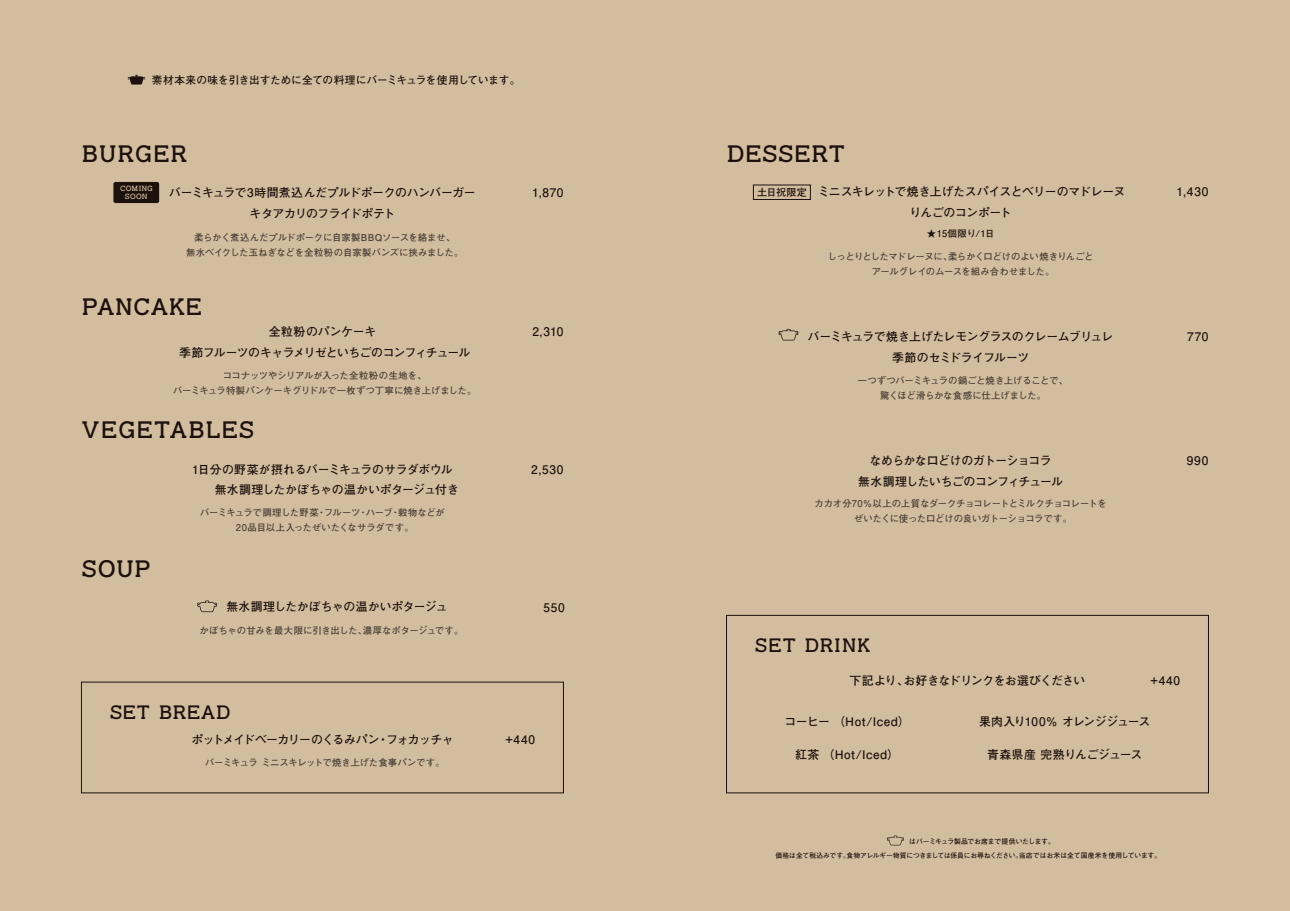
<style>
.page{position:relative;width:1290px;height:911px;background:#d3bd9f}
.page>*{position:absolute;margin:0;border:0;box-sizing:border-box;transform-origin:0 0}
.t1{font:23.75px "VERMICULARVILLAGE";color:#221815}
.t2{font:19.38px "VERMICULARVILLAGE";letter-spacing:.01em;color:#221815}
.t3{font:700 11.88px/20.8px "Futo Go B101 Pro";letter-spacing:-.035em;color:#221815;text-align:center}
.t4{font:700 11.88px "Futo Go B101 Pro";letter-spacing:-.06em;color:#221815}
.t5{font:700 11.88px "Futo Go B101 Pro";letter-spacing:-.065em;color:#221815}
.t6{font:700 11.88px "Futo Go B101 Pro";letter-spacing:.035em;color:#221815}
.t7{font:700 11.88px "Futo Go B101 Pro";letter-spacing:.04em;color:#221815}
.t8{font:700 10.62px "Futo Go B101 Pro";letter-spacing:-.01em;color:#221815}
.t9{font:700 10px "Futo Go B101 Pro";letter-spacing:-.01em;color:#221815}
.t10{font:700 9.38px/15px "Futo Go B101 Pro";letter-spacing:-.02em;color:#595757;text-align:center}
.t11{font:700 9.38px "Futo Go B101 Pro";letter-spacing:.01em;color:#221815}
.t12{font:7.5px/8px "VERMICULARVILLAGE";letter-spacing:.02em;color:#fff;text-align:center}
.t13{font:700 6.88px "Futo Go B101 Pro";letter-spacing:-.04em;color:#221815}
.t14{font:700 6.75px "Futo Go B101 Pro";letter-spacing:-.025em;color:#221815}
.s1{font-size:6.88px}
</style>
<div class="page">
<p class="t8" style="left:130px;top:72px;width:392px">　　素材本来の味を引き出すために全ての料理にバーミキュラを使用しています。</p>
<h1 class="t1" style="left:81px;top:143px;width:108px">BURGER</h1>
<p class="t3" style="left:169px;top:181px;width:308px">バーミキュラで3時間煮込んだプルドポークのハンバーガーキタアカリのフライドポテト</p>
<p class="t3" style="left:532px;top:181px;width:33px">1,870</p>
<p class="t10" style="left:186px;top:228px;width:279px">柔らかく煮込んだプルドポークに自家製BBQソースを絡ませ、<br>無水ベイクした玉ねぎなどを全粒粉の自家製バンズに挟みました。</p>
<h1 class="t1" style="left:726px;top:143px;width:120px">DESSERT</h1>
<p class="t12" style="left:120px;top:185px;width:34px">COMING<br>SOON</p>
<p class="t9" style="left:757px;top:184px;width:51px">土日祝限定</p>
<p class="t3" style="left:818px;top:180px;width:309px">ミニスキレットで焼き上げたスパイスとベリーのマドレーヌ</p>
<p class="t3" style="left:1176px;top:180px;width:33px">1,430</p>
<p class="t3" style="left:909px;top:201px;width:104px">りんごのコンポート</p>
<p class="t11" style="left:927px;top:226px;width:69px">★15個限り/1日</p>
<p class="t10" style="left:828px;top:248px;width:267px">しっとりとしたマドレーヌに、柔らかく口どけのよい焼きりんごとアールグレイのムースを組み合わせました。</p>
<h1 class="t1" style="left:81px;top:296px;width:123px">PANCAKE</h1>
<p class="t3" style="left:179px;top:320px;width:293px">全粒粉のパンケーキ<br>季節フルーツのキャラメリゼといちごのコンフィチュール</p>
<p class="t3" style="left:532px;top:320px;width:33px">2,310</p>
<p class="t10" style="left:173px;top:366px;width:305px">ココナッツやシリアルが入った全粒粉の生地を、<br>バーミキュラ特製パンケーキグリドルで一枚ずつ丁寧に焼き上げました。</p>
<h1 class="t1" style="left:81px;top:419px;width:174px">VEGETABLES</h1>
<p class="t3" style="left:186px;top:457px;width:274px">1日分の野菜が摂れるバーミキュラのサラダボウル　　 無水調理したかぼちゃの温かいポタージュ付き</p>
<p class="t3" style="left:531px;top:457px;width:34px">2,530</p>
<h1 class="t1" style="left:81px;top:558px;width:71px">SOUP</h1>
<p class="t10" style="left:200px;top:504px;width:246px">バーミキュラで調理した野菜・フルーツ・ハーブ・穀物などが<br>20品目以上入ったぜいたくなサラダです。</p>
<p class="t3" style="left:198px;top:595px;width:251px">　　 無水調理したかぼちゃの温かいポタージュ</p>
<p class="t3" style="left:543px;top:595px;width:23px">550</p>
<p class="t10" style="left:199px;top:621px;width:266px">かぼちゃの甘みを最大限に引き出した、濃厚なポタージュです。</p>
<h2 class="t2" style="left:110px;top:703px;width:123px">SET BREAD</h2>
<p class="t4" style="left:191px;top:730px;width:264px">ポットメイドベーカリーのくるみパン・フォカッチャ</p>
<p class="t10" style="left:205px;top:753px;width:241px">バーミキュラ ミニスキレットで焼き上げた食事パンです。</p>
<p class="t3" style="left:505px;top:728px;width:32px">+440</p>
<p class="t3" style="left:808px;top:325px;width:307px">バーミキュラで焼き上げたレモングラスのクレームブリュレ</p>
<p class="t3" style="left:1187px;top:325px;width:23px">770</p>
<p class="t3" style="left:892px;top:346px;width:139px">季節のセミドライフルーツ</p>
<p class="t10" style="left:858px;top:371px;width:212px">一つずつバーミキュラの鍋ごと焼き上げることで、驚くほど滑らかな食感に仕上げました。</p>
<p class="t3" style="left:869px;top:448px;width:184px">なめらかな口どけのガトーショコラ</p>
<p class="t3" style="left:1187px;top:448px;width:23px">990</p>
<p class="t3" style="left:858px;top:469px;width:206px">無水調理したいちごのコンフィチュール</p>
<p class="t10" style="left:815px;top:495px;width:294px">カカオ分70%以上の上質なダークチョコレートとミルクチョコレートをぜいたくに使った口どけの良いガトーショコラです。</p>
<h2 class="t2" style="left:755px;top:637px;width:118px">SET DRINK</h2>
<p class="t3" style="left:849px;top:669px;width:237px">下記より、お好きなドリンクをお選びください</p>
<p class="t3" style="left:1150px;top:669px;width:32px">+440</p>
<p class="t6" style="left:784px;top:712px;width:127px">コーヒー （Hot/Iced）</p>
<p class="t7" style="left:795px;top:745px;width:106px">紅茶 （Hot/Iced）</p>
<p class="t5" style="left:979px;top:712px;width:173px">果肉入り100% オレンジジュース</p>
<p class="t3" style="left:987px;top:742px;width:157px">青森県産 完熟りんごジュース</p>
<p class="t13" style="left:882px;top:836px;width:175px">　　　　はバーミキュラ製品でお席まで提供いたします。</p>
<p class="t14" style="left:775px;top:849px;width:387px">価格は全て税込みです。食物アレルギー物質につきましては係員にお尋ねください。<span class="s1">当店ではお米は全て国産米を使用しています。</span></p>
</div>
